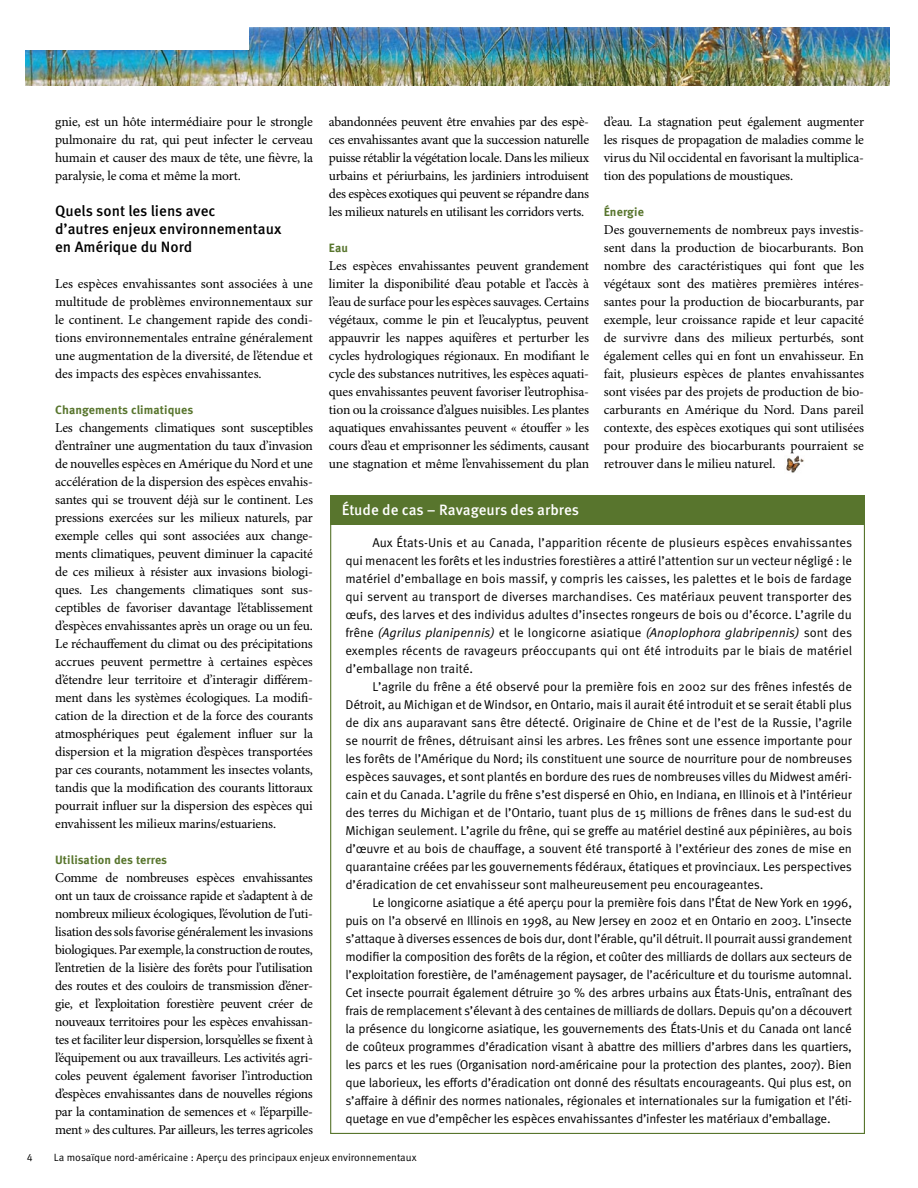
<style>
.page{position:relative;width:918px;height:1188px;background:#fff}
.page>*{position:absolute;margin:0;border:0;box-sizing:border-box;transform-origin:0 0}
.t1{font:500 15px/18px "Meta Pro";color:#000}
.t2{font:500 15px "Meta Pro";color:#fff}
.t3{font:13.5px/18px "Minion Pro";letter-spacing:-.01em;color:#000;text-align:justify}
.t4{font:12.75px/18px "Meta Pro";letter-spacing:-.01em;color:#000;text-align:justify}
.t5{font:700 12px "Meta Pro";letter-spacing:.01em;color:#58752d}
.t6{font:10.5px "Meta Pro";color:#000}
.s1{font-style:italic}
</style>
<div class="page">
<img style="left:26px;top:27px;width:864px;height:59px">
<div style="left:23px;top:26px;width:226px;height:24px;background:#fff"></div>
<div style="left:331px;top:495px;width:534px;height:30px;background:#58752d"></div>
<img style="left:786px;top:456px;width:18px;height:17px">
<p class="t3" style="left:55px;top:113px;width:259px">gnie, est un hôte intermédiaire pour le strongle pulmonaire du rat, qui peut infecter le cerveau humain et causer des maux de tête, une fièvre, la paralysie, le coma et même la mort.</p>
<p class="t1" style="left:55px;top:202px;width:228px">Quels sont les liens avec<br>d’autres enjeux environnementaux en Amérique du Nord</p>
<p class="t3" style="left:55px;top:275px;width:259px">Les espèces envahissantes sont associées à une multitude de problèmes environnementaux sur le continent. Le changement rapide des condi&shy;tions environnementales entraîne généralement une augmentation de la diversité, de l’étendue et des impacts des espèces envahissantes.</p>
<p class="t5" style="left:55px;top:402px;width:140px">Changements climatiques</p>
<p class="t3" style="left:55px;top:419px;width:259px">Les changements climatiques sont susceptibles d’entraîner une augmentation du taux d’invasion de nouvelles espèces en Amérique du Nord et une accélération de la dispersion des espèces envahis&shy;santes qui se trouvent déjà sur le continent. Les pressions exercées sur les milieux naturels, par exemple celles qui sont associées aux change&shy;ments climatiques, peuvent diminuer la capacité de ces milieux à résister aux invasions biologi&shy;ques. Les changements climatiques sont sus&shy;ceptibles de favoriser davantage l’établissement d’espèces envahissantes après un orage ou un feu.<br>Le réchauffement du climat ou des précipitations accrues peuvent permettre à certaines espèces d’étendre leur territoire et d’interagir différem&shy;ment dans les systèmes écologiques. La modifi&shy;cation de la direction et de la force des courants atmosphériques peut également influer sur la dispersion et la migration d’espèces transportées par ces courants, notamment les insectes volants, tandis que la modification des courants littoraux pourrait influer sur la dispersion des espèces qui envahissent les milieux marins/estuariens.</p>
<p class="t5" style="left:55px;top:852px;width:114px">Utilisation des terres</p>
<p class="t3" style="left:55px;top:869px;width:259px">Comme de nombreuses espèces envahissantes ont un taux de croissance rapide et s’adaptent à de nombreux milieux écologiques, l’évolution de l’uti&shy;lisation des sols favorise généralement les invasions biologiques. Par exemple, la construction de routes, l’entretien de la lisière des forêts pour l’utilisation des routes et des couloirs de transmission d’éner&shy;gie, et l’exploitation forestière peuvent créer de nouveaux territoires pour les espèces envahissan&shy;tes et faciliter leur dispersion, lorsqu’elles se fixent à l’équipement ou aux travailleurs. Les activités agri&shy;coles peuvent également favoriser l’introduction d’espèces envahissantes dans de nouvelles régions par la contamination de semences et « l’éparpille&shy;ment » des cultures. Par ailleurs, les terres agricoles</p>
<p class="t3" style="left:329px;top:113px;width:262px">abandonnées peuvent être envahies par des espè&shy;ces envahissantes avant que la succession naturelle puisse rétablir la végétation locale. Dans les milieux urbains et périurbains, les jardiniers introduisent des espèces exotiques qui peuvent se répandre dans les milieux naturels en utilisant les corridors verts.</p>
<p class="t5" style="left:329px;top:240px;width:21px">Eau</p>
<p class="t3" style="left:329px;top:257px;width:262px">Les espèces envahissantes peuvent grandement limiter la disponibilité d’eau potable et l’accès à l’eau de surface pour les espèces sauvages. Certains végétaux, comme le pin et l’eucalyptus, peuvent appauvrir les nappes aquifères et perturber les cycles hydrologiques régionaux. En modifiant le cycle des substances nutritives, les espèces aquati&shy;ques envahissantes peuvent favoriser l’eutrophisa&shy;tion ou la croissance d’algues nuisibles. Les plantes aquatiques envahissantes peuvent « étouffer » les cours d’eau et emprisonner les sédiments, causant une stagnation et même l’envahissement du plan</p>
<p class="t3" style="left:604px;top:113px;width:262px">d’eau. La stagnation peut également augmenter les risques de propagation de maladies comme le virus du Nil occidental en favorisant la multiplica&shy;tion des populations de moustiques.</p>
<p class="t5" style="left:604px;top:204px;width:42px">Énergie</p>
<p class="t3" style="left:604px;top:221px;width:262px">Des gouvernements de nombreux pays investis&shy;sent dans la production de biocarburants. Bon nombre des caractéristiques qui font que les végétaux sont des matières premières intéres&shy;santes pour la production de biocarburants, par exemple, leur croissance rapide et leur capacité de survivre dans des milieux perturbés, sont également celles qui en font un envahisseur. En fait, plusieurs espèces de plantes envahissantes sont visées par des projets de production de bio&shy;carburants en Amérique du Nord. Dans pareil contexte, des espèces exotiques qui sont utilisées pour produire des biocarburants pourraient se retrouver dans le milieu naturel.</p>
<p class="t2" style="left:342px;top:500px;width:239px">Étude de cas – Ravageurs des arbres</p>
<p class="t4" style="left:345px;top:534px;width:508px;text-indent:27px">Aux États-Unis et au Canada, l’apparition récente de plusieurs espèces envahissantes qui menacent les forêts et les industries forestières a attiré l’attention sur un vecteur négligé : le matériel d’emballage en bois massif, y compris les caisses, les palettes et le bois de fardage qui servent au transport de diverses marchandises. Ces matériaux peuvent transporter des œufs, des larves et des individus adultes d’insectes rongeurs de bois ou d’écorce. L’agrile du frêne <span class="s1">(Agrilus planipennis)</span> et le longicorne asiatique <span class="s1">(Anoplophora glabripennis)</span> sont des exemples récents de ravageurs préoccupants qui ont été introduits par le biais de matériel d’emballage non traité.</p>
<p class="t4" style="left:345px;top:678px;width:508px;text-indent:27px">L’agrile du frêne a été observé pour la première fois en 2002 sur des frênes infestés de Détroit, au Michigan et de Windsor, en Ontario, mais il aurait été introduit et se serait établi plus de dix ans auparavant sans être détecté. Originaire de Chine et de l’est de la Russie, l’agrile se nourrit de frênes, détruisant ainsi les arbres. Les frênes sont une essence importante pour les forêts de l’Amérique du Nord; ils constituent une source de nourriture pour de nombreuses espèces sauvages, et sont plantés en bordure des rues de nombreuses villes du Midwest améri&shy;cain et du Canada. L’agrile du frêne s’est dispersé en Ohio, en Indiana, en Illinois et à l’intérieur des terres du Michigan et de l’Ontario, tuant plus de 15 millions de frênes dans le sud-est du Michigan seulement. L’agrile du frêne, qui se greffe au matériel destiné aux pépinières, au bois d’œuvre et au bois de chauffage, a souvent été transporté à l’extérieur des zones de mise en quarantaine créées par les gouvernements fédéraux, étatiques et provinciaux. Les perspectives d’éradication de cet envahisseur sont malheureusement peu encourageantes.</p>
<p class="t4" style="left:345px;top:894px;width:508px;text-indent:27px">Le longicorne asiatique a été aperçu pour la première fois dans l’État de New York en 1996, puis on l’a observé en Illinois en 1998, au New Jersey en 2002 et en Ontario en 2003. L’insecte s’attaque à diverses essences de bois dur, dont l’érable, qu’il détruit. Il pourrait aussi grandement modifier la composition des forêts de la région, et coûter des milliards de dollars aux secteurs de l’exploitation forestière, de l’aménagement paysager, de l’acériculture et du tourisme automnal.<br>Cet insecte pourrait également détruire 30 % des arbres urbains aux États-Unis, entraînant des frais de remplacement s’élevant à des centaines de milliards de dollars. Depuis qu’on a découvert la présence du longicorne asiatique, les gouvernements des États-Unis et du Canada ont lancé de coûteux programmes d’éradication visant à abattre des milliers d’arbres dans les quartiers, les parcs et les rues (Organisation nord-américaine pour la protection des plantes, 2007). Bien que laborieux, les efforts d’éradication ont donné des résultats encourageants. Qui plus est, on s’affaire à définir des normes nationales, régionales et internationales sur la fumigation et l’éti&shy;quetage en vue d’empêcher les espèces envahissantes d’infester les matériaux d’emballage.</p>
<p class="t6" style="left:27px;top:1150px;width:7px">4</p>
<p class="t6" style="left:54px;top:1150px;width:364px">La mosaïque nord-américaine : Aperçu des principaux enjeux environnementaux</p>
</div>
